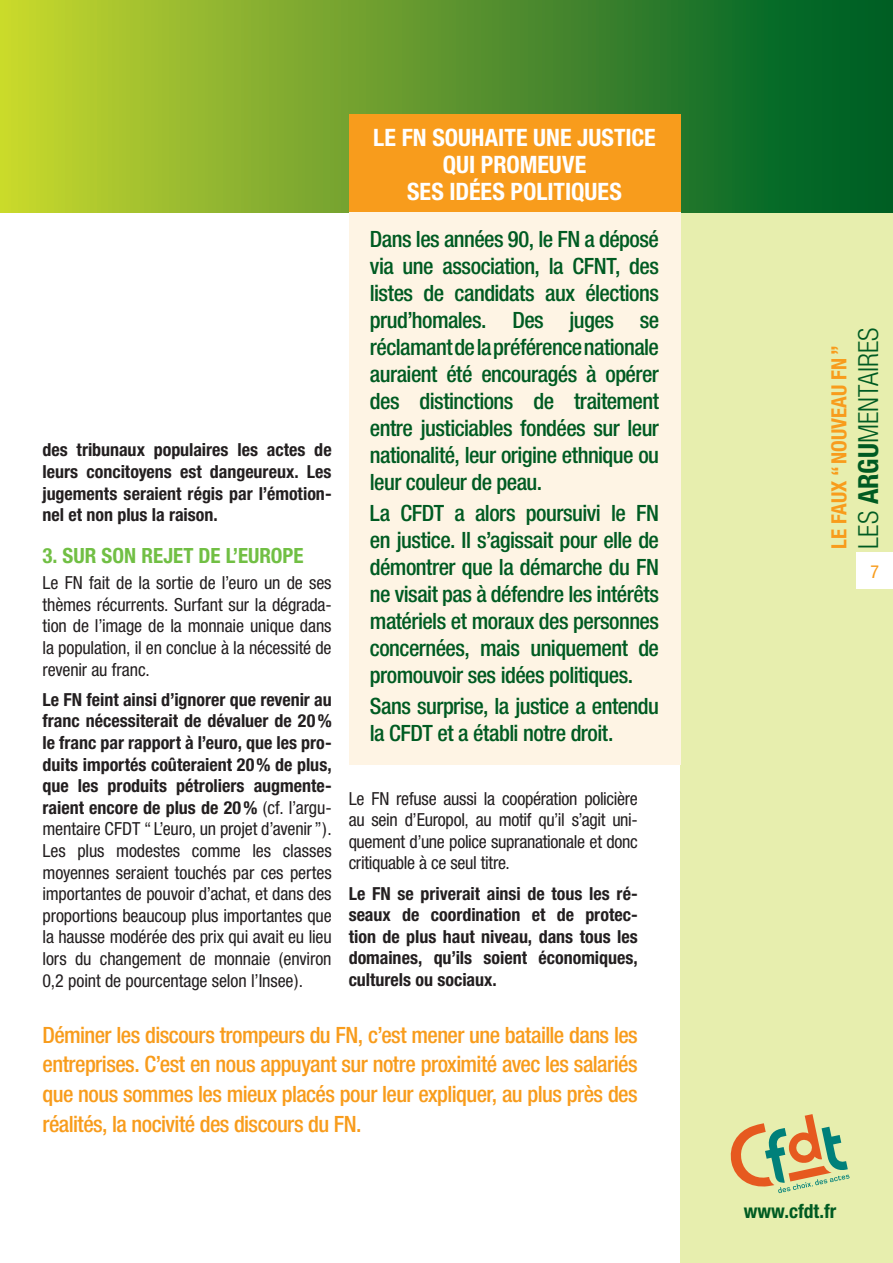
<style>
.page{position:relative;width:893px;height:1263px;background:#fff}
.page>*{position:absolute;margin:0;border:0;box-sizing:border-box;transform-origin:0 0}
.t1{font:300 condensed 27.75px "Helvetica Neue";color:#005b22}
.t2{font:700 condensed 24px/27px "Helvetica Neue";color:#fff;text-align:center}
.t3{font:500 condensed 22.5px/27px "Helvetica Neue";letter-spacing:-.025em;color:#005b22;text-align:justify}
.t4{font:500 condensed 22.5px/30px "Helvetica Neue";letter-spacing:-.025em;color:#f89c1c;text-align:justify}
.t5{font:700 condensed 21px "Helvetica Neue";letter-spacing:.01em;color:#71bf44}
.t6{font:700 condensed 21px "Helvetica Neue";color:#f89c1c}
.t7{font:700 condensed 19.5px "Helvetica Neue";color:#005b22}
.t8{font:condensed 18px/21.6px "Helvetica Neue";letter-spacing:-.01em;color:#231f20;text-align:justify}
.t9{font:700 condensed 18px/21.6px "Helvetica Neue";color:#231f20;text-align:justify}
.t10{font:condensed 18px "Helvetica Neue";color:#f89c1c}
.s1{font-weight:700}
</style>
<div class="page">
<div style="left:680px;top:0;width:213px;height:1263px;background:#e7eeae"></div>
<div style="left:0;top:0;width:893px;height:213px;background:linear-gradient(to right,#c8d531,#005928)"></div>
<div style="left:857px;top:553px;width:36px;height:36px;background:#fff"></div>
<svg style="left:730px;top:1114px;width:120px;height:79px"></svg>
<div style="left:349px;top:190px;width:331px;height:574px;background:#fef4e4"></div>
<div style="left:349px;top:114px;width:331px;height:98px;background:#f89c1c"></div>
<p class="t9" style="left:43px;top:439px;width:291px">des tribunaux populaires les actes de leurs concitoyens est dangeureux. Les jugements seraient régis par l’émotion&shy;nel et non plus la raison.</p>
<p class="t5" style="left:43px;top:543px;width:263px">3. Sur son rejet de l’Europe</p>
<p class="t8" style="left:43px;top:572px;width:291px">Le FN fait de la sortie de l’euro un de ses thèmes récurrents. Surfant sur la dégrada&shy;tion de l’image de la monnaie unique dans la population, il en conclue à la nécessité de revenir au franc.</p>
<p class="t8" style="left:43px;top:688px;width:291px"><span class="s1">Le FN feint ainsi d’ignorer que revenir au franc nécessiterait de dévaluer de 20% le franc par rapport à l’euro, que les pro&shy;duits importés coûteraient 20% de plus, que les produits pétroliers augmente&shy;raient encore de plus de 20%</span> (cf. l’argu&shy;mentaire CFDT “ L’euro, un projet d’avenir ”).<br>Les plus modestes comme les classes moyennes seraient touchés par ces pertes importantes de pouvoir d’achat, et dans des proportions beaucoup plus importantes que la hausse modérée des prix qui avait eu lieu lors du changement de monnaie (environ 0,2 point de pourcentage selon l’Insee).</p>
<h2 class="t2" style="left:373px;top:123px;width:98px">Le FN souhait</h2>
<h2 class="t2" style="left:516px;top:123px;width:85px">e une justic</h2>
<h2 class="t2" style="left:644px;top:123px;width:13px">e</h2>
<h2 class="t2" style="left:407px;top:150px;width:214px">qui promeuve<br>ses idées politiques</h2>
<p class="t3" style="left:370px;top:225px;width:291px">Dans les années 90, le FN a déposé via une association, la CFNT, des listes de candidats aux élections prud’homales. Des juges se réclamant de la préférence nationale auraient été encouragés à opérer des distinctions de traitement entre justiciables fondées sur leur nationalité, leur origine ethnique ou leur couleur de peau.</p>
<p class="t3" style="left:370px;top:499px;width:291px">La CFDT a alors poursuivi le FN en justice. Il s’agissait pour elle de démontrer que la démarche du FN ne visait pas à défendre les intérêts matériels et moraux des personnes concernées, mais uniquement de promouvoir ses idées politiques.</p>
<p class="t3" style="left:370px;top:693px;width:291px">Sans surprise, la justice a entendu la CFDT et a établi notre droit.</p>
<p class="t8" style="left:349px;top:787px;width:291px">Le FN refuse aussi la coopération policière au sein d’Europol, au motif qu’il s’agit uni&shy;quement d’une police supranationale et donc critiquable à ce seul titre.</p>
<p class="t9" style="left:349px;top:882px;width:291px">Le FN se priverait ainsi de tous les ré&shy;seaux de coordination et de protec&shy;tion de plus haut niveau, dans tous les domaines, qu’ils soient économiques, culturels ou sociaux.</p>
<p class="t4" style="left:43px;top:1019px;width:597px">Déminer les discours trompeurs du FN, c’est mener une bataille dans les entreprises. C’est en nous appuyant sur notre proximité avec les salariés que nous sommes les mieux placés pour leur expliquer, au plus près des réalités, la nocivité des discours du FN.</p>
<p class="t6" style="left:826px;top:549px;width:204px;rotate:-90deg">Le faux “nouveau FN ”</p>
<h1 class="t1" style="left:852px;top:549px;width:222px;rotate:-90deg">LES <span class="s1">ARGU</span>MENTAIRES</h1>
<p class="t10" style="left:871px;top:561px;width:10px">7</p>
<p class="t7" style="left:744px;top:1200px;width:94px">www.cfdt.fr</p>
</div>
